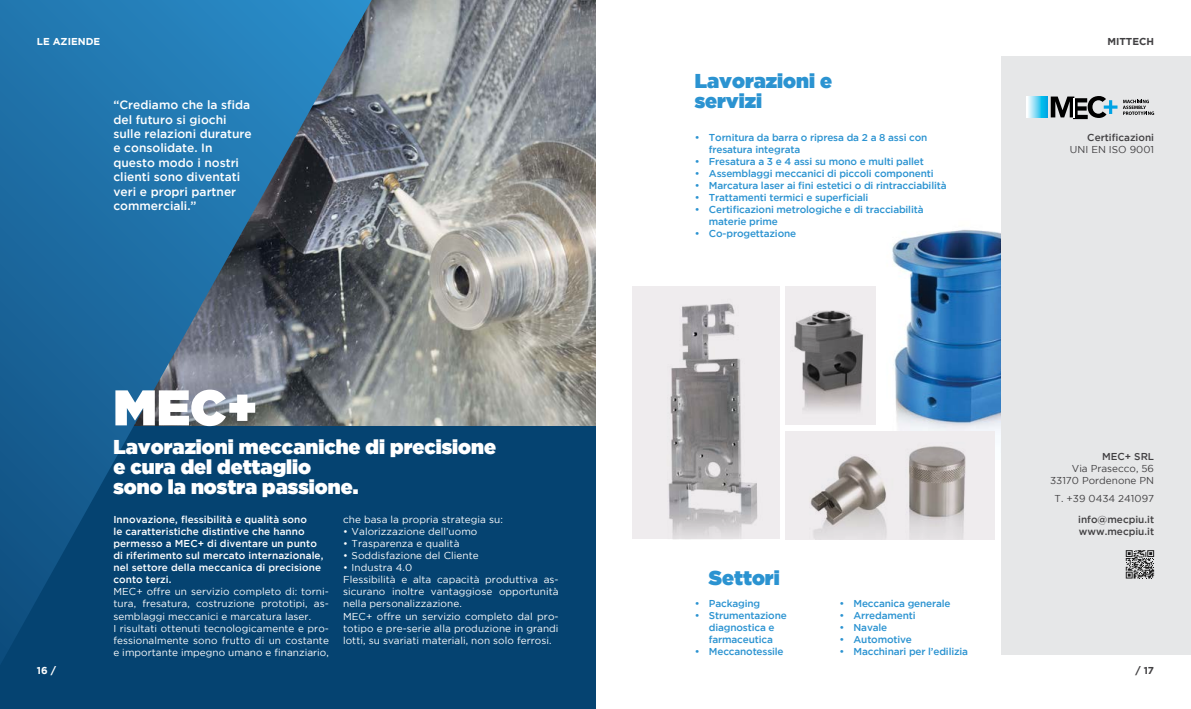
<style>
.page{position:relative;width:1191px;height:709px;background:#fff}
.page>*{position:absolute;margin:0;border:0;box-sizing:border-box;transform-origin:0 0}
.t1{font:50px "Gotham Ultra";color:#fff}
.t2{font:20px/20px "Gotham Ultra";color:#fff}
.t3{font:20px/20px "Gotham Ultra";color:#2b93d1}
.t4{font:500 12px/14.4px "Gotham";color:#fff}
.t5{font:10px/12px "Gotham";letter-spacing:.005em;color:#fff}
.t6{font:500 10px/12px "Gotham";letter-spacing:-.015em;color:#2b93d1}
.t7{font:500 10px/12px "Gotham";letter-spacing:.005em;color:#fff}
.t8{font:10px/12px "Gotham";color:#414042;text-align:right}
.t9{font:500 10px/12px "Gotham";color:#414042}
.t10{font:700 10px "Gotham";color:#fff}
.t11{font:700 10px "Gotham";color:#414042}
</style>
<div class="page">
<img style="left:892px;top:229px;width:109px;height:202px">
<div style="left:0;top:0;width:595px;height:709px;background:#054371"></div>
<div style="left:1001px;top:57px;width:190px;height:598px;background:#e6e7e8"></div>
<img style="left:372px;top:0;width:223px;height:425px">
<svg style="left:0;top:0;width:372px;height:663px"></svg>
<svg style="left:1125px;top:550px;width:29px;height:28px"></svg>
<div style="left:785px;top:431px;width:210px;height:108px;background:#efecee"></div>
<img style="left:810px;top:446px;width:156px;height:93px">
<svg style="left:1026px;top:97px;width:21px;height:20px"></svg>
<svg style="left:1050px;top:96px;width:104px;height:23px"></svg>
<img style="left:632px;top:286px;width:148px;height:253px">
<img style="left:785px;top:286px;width:91px;height:139px">
<p class="t10" style="left:37px;top:35px;width:65px">LE AZIENDE</p>
<p class="t4" style="left:113px;top:97px;width:140px">“Crediamo che la sfida del futuro si giochi sulle relazioni durature e consolidate. In questo modo i nostri clienti sono diventati veri e propri partner commerciali.”</p>
<p class="t10" style="left:37px;top:665px;width:21px">16 /</p>
<h1 class="t1" style="left:113px;top:379px;width:146px">MEC+</h1>
<h2 class="t2" style="left:113px;top:436px;width:384px">Lavorazioni meccaniche di precisione e cura del dettaglio<br>sono la nostra passione.</h2>
<p class="t7" style="left:113px;top:513px;width:211px">Innovazione, flessibilità e qualità sono<br>le caratteristiche distintive che hanno permesso a MEC+ di diventare un punto di riferimento sul mercato internazionale, nel settore della meccanica di precisione conto terzi.</p>
<p class="t5" style="left:113px;top:586px;width:217px">MEC+ offre un servizio completo di: torni&shy;tura, fresatura, costruzione prototipi, as&shy;semblaggi meccanici e marcatura laser.<br>I risultati ottenuti tecnologicamente e pro&shy;fessionalmente sono frutto di un costante e importante impegno umano e finanziario,</p>
<p class="t5" style="left:343px;top:514px;width:161px">che basa la propria strategia su:</p>
<p class="t5" style="left:343px;top:526px;width:136px">• Valorizzazione dell’uomo</p>
<p class="t5" style="left:343px;top:538px;width:118px">• Trasparenza e qualità</p>
<p class="t5" style="left:343px;top:550px;width:137px">• Soddisfazione del Cliente</p>
<p class="t5" style="left:343px;top:562px;width:217px">• Industra 4.0<br>Flessibilità e alta capacità produttiva as&shy;sicurano inoltre vantaggiose opportunità nella personalizzazione.<br>MEC+ offre un servizio completo dal pro&shy;totipo e pre-serie alla produzione in grandi lotti, su svariati materiali, non solo ferrosi.</p>
<h2 class="t3" style="left:694px;top:70px;width:139px">Lavorazioni e servizi</h2>
<p class="t6" style="left:709px;top:131px;width:220px;text-indent:-14px">• Tornitura da barra o ripresa da 2 a 8 assi con fresatura integrata</p>
<p class="t6" style="left:694px;top:155px;width:231px">• Fresatura a 3 e 4 assi su mono e multi pallet</p>
<p class="t6" style="left:694px;top:167px;width:240px">• Assemblaggi meccanici di piccoli componenti</p>
<p class="t6" style="left:694px;top:179px;width:253px">• Marcatura laser ai fini estetici o di rintracciabilità</p>
<p class="t6" style="left:694px;top:191px;width:175px">• Trattamenti termici e superficiali</p>
<p class="t6" style="left:709px;top:203px;width:216px;text-indent:-14px">• Certificazioni metrologiche e di tracciabilità materie prime</p>
<p class="t6" style="left:694px;top:227px;width:103px">• Co-progettazione</p>
<p class="t11" style="left:1107px;top:35px;width:48px">MITTECH</p>
<p class="t9" style="left:1087px;top:131px;width:68px">Certificazioni</p>
<p class="t8" style="left:1070px;top:143px;width:86px">UNI EN ISO 9001</p>
<h2 class="t3" style="left:709px;top:567px;width:72px">Settori</h2>
<p class="t6" style="left:694px;top:596px;width:67px">• Packaging</p>
<p class="t6" style="left:694px;top:608px;width:94px;text-align:center">• Strumentazione diagnostica e farmaceutica</p>
<p class="t6" style="left:694px;top:644px;width:90px">• Meccanotessile</p>
<p class="t6" style="left:839px;top:596px;width:113px">• Meccanica generale</p>
<p class="t6" style="left:839px;top:608px;width:78px">• Arredamenti</p>
<p class="t6" style="left:839px;top:620px;width:49px">• Navale</p>
<p class="t6" style="left:839px;top:632px;width:74px">• Automotive</p>
<p class="t6" style="left:839px;top:644px;width:130px">• Macchinari per l’edilizia</p>
<p class="t9" style="left:1102px;top:450px;width:53px">MEC+ SRL</p>
<p class="t8" style="left:1050px;top:462px;width:105px">Via Prasecco, 56<br>33170 Pordenone PN</p>
<p class="t8" style="left:1054px;top:492px;width:101px">T. +39 0434 241097</p>
<p class="t9" style="left:1078px;top:513px;width:77px">info@mecpiu.it www.mecpiu.it</p>
<p class="t11" style="left:1135px;top:665px;width:20px">/ 17</p>
</div>
